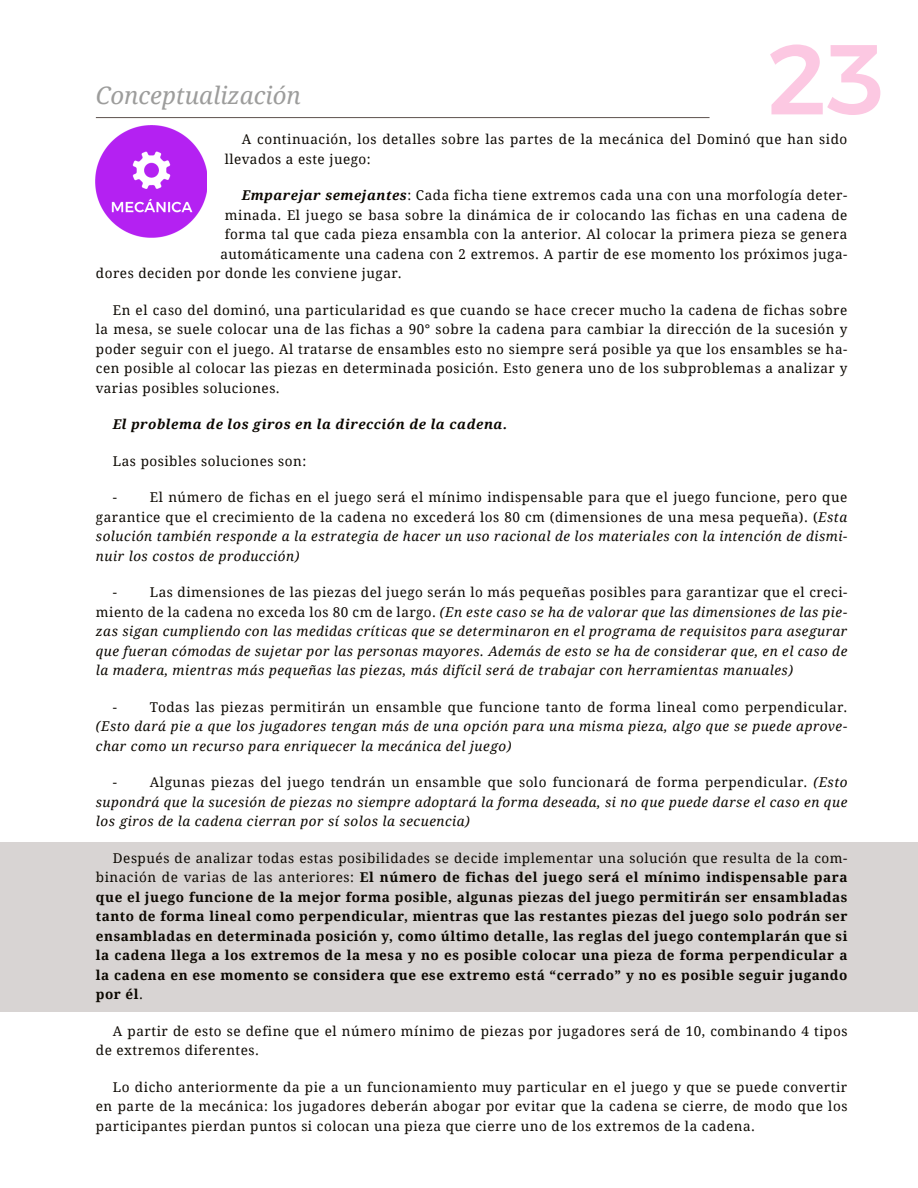
<style>
.page{position:relative;width:918px;height:1188px;background:#fff}
.page>*{position:absolute;margin:0;border:0;box-sizing:border-box;transform-origin:0 0}
.t1{font:500 99px "Montserrat";color:#fcc8e2}
.t2{font:italic 24px "Droid Serif";color:#9d9d9c}
.t3{font:13.5px/19.5px "Droid Serif";letter-spacing:.04em;color:#0b0700;text-align:justify}
.t4{font:italic 13.5px/19.5px "Droid Serif";letter-spacing:.04em;color:#0b0700;text-align:justify}
.t5{font:700 13.5px/19.5px "Droid Serif";letter-spacing:.04em;color:#0b0700;text-align:justify}
.t6{font:italic 700 13.5px "Droid Serif";letter-spacing:.04em;color:#0b0700}
.s1{font-weight:700;font-style:italic}
.s2{font-style:italic}
.s3{font-style:normal}
.s4{font-weight:400}
</style>
<div class="page">
<hr style="left:96px;top:117px;width:614px;height:1px;background:#5d514d">
<div style="left:0;top:843px;width:918px;height:169px;background:#d8d4d3"></div>
<img style="left:96px;top:125px;width:111px;height:112px">
<h1 class="t1" style="left:768px;top:2px;width:119px">23</h1>
<p class="t3" style="left:225px;top:130px;width:624px;text-indent:17px">A continuación, los detalles sobre las partes de la mecánica del Dominó que han sido llevados a este juego:</p>
<p class="t3" style="left:242px;top:186px;width:607px"><span class="s1">Emparejar semejantes</span>: Cada ficha tiene extremos cada una con una morfología deter-</p>
<p class="t3" style="left:225px;top:205px;width:624px">minada. El juego se basa sobre la dinámica de ir colocando las fichas en una cadena de</p>
<p class="t3" style="left:225px;top:225px;width:624px">forma tal que cada pieza ensambla con la anterior. Al colocar la primera pieza se genera</p>
<p class="t3" style="left:220px;top:244px;width:629px">automáticamente una cadena con 2 extremos. A partir de ese momento los próximos juga-</p>
<p class="t3" style="left:96px;top:264px;width:307px">dores deciden por donde les conviene jugar.</p>
<p class="t3" style="left:96px;top:300px;width:753px;text-indent:17px">En el caso del dominó, una particularidad es que cuando se hace crecer mucho la cadena de fichas sobre la mesa, se suele colocar una de las fichas a 90° sobre la cadena para cambiar la dirección de la sucesión y poder seguir con el juego. Al tratarse de ensambles esto no siempre será posible ya que los ensambles se ha&shy;cen posible al colocar las piezas en determinada posición. Esto genera uno de los subproblemas a analizar y varias posibles soluciones.</p>
<p class="t6" style="left:113px;top:416px;width:396px">El problema de los giros en la dirección de la cadena.</p>
<p class="t3" style="left:113px;top:451px;width:195px">Las posibles soluciones son:</p>
<p class="t3" style="left:113px;top:488px;width:6px">-</p>
<h2 class="t2" style="left:96px;top:81px;width:207px">Conceptualización</h2>
<p class="t3" style="left:96px;top:488px;width:753px;text-indent:54px">El número de fichas en el juego será el mínimo indispensable para que el juego funcione, pero que garantice que el crecimiento de la cadena no excederá los 80 cm (dimensiones de una mesa pequeña). (<span class="s2">Esta solución también responde a la estrategia de hacer un uso racional de los materiales con la intención de dismi&shy;nuir los costos de producción)</span></p>
<p class="t3" style="left:113px;top:583px;width:6px">-</p>
<p class="t4" style="left:96px;top:583px;width:753px;text-indent:54px"><span class="s3">Las dimensiones de las piezas del juego serán lo más pequeñas posibles para garantizar que el creci&shy;miento de la cadena no exceda los 80 cm de largo.</span> (En este caso se ha de valorar que las dimensiones de las pie&shy;zas sigan cumpliendo con las medidas críticas que se determinaron en el programa de requisitos para asegurar que fueran cómodas de sujetar por las personas mayores. Además de esto se ha de considerar que, en el caso de la madera, mientras más pequeñas las piezas, más difícil será de trabajar con herramientas manuales)</p>
<p class="t3" style="left:113px;top:697px;width:6px">-</p>
<p class="t3" style="left:150px;top:697px;width:699px">Todas las piezas permitirán un ensamble que funcione tanto de forma lineal como perpendicular.</p>
<p class="t4" style="left:96px;top:717px;width:753px">(Esto dará pie a que los jugadores tengan más de una opción para una misma pieza, algo que se puede aprove&shy;char como un recurso para enriquecer la mecánica del juego)</p>
<p class="t3" style="left:113px;top:773px;width:6px">-</p>
<p class="t4" style="left:96px;top:773px;width:753px;text-indent:54px"><span class="s3">Algunas piezas del juego tendrán un ensamble que solo funcionará de forma perpendicular.</span> (Esto supondrá que la sucesión de piezas no siempre adoptará la forma deseada, si no que puede darse el caso en que los giros de la cadena cierran por sí solos la secuencia)</p>
<p class="t5" style="left:96px;top:848px;width:753px;text-indent:17px"><span class="s4">Después de analizar todas estas posibilidades se decide implementar una solución que resulta de la com&shy;binación de varias de las anteriores:</span> El número de fichas del juego será el mínimo indispensable para que el juego funcione de la mejor forma posible, algunas piezas del juego permitirán ser ensambladas tanto de forma lineal como perpendicular, mientras que las restantes piezas del juego solo podrán ser ensambladas en determinada posición y, como último detalle, las reglas del juego contemplarán que si la cadena llega a los extremos de la mesa y no es posible colocar una pieza de forma perpendicular a la cadena en ese momento se considera que ese extremo está “cerrado” y no es posible seguir jugando por él<span class="s4">.</span></p>
<p class="t3" style="left:96px;top:1021px;width:753px;text-indent:17px">A partir de esto se define que el número mínimo de piezas por jugadores será de 10, combinando 4 tipos de extremos diferentes.</p>
<p class="t3" style="left:96px;top:1077px;width:753px;text-indent:17px">Lo dicho anteriormente da pie a un funcionamiento muy particular en el juego y que se puede convertir en parte de la mecánica: los jugadores deberán abogar por evitar que la cadena se cierre, de modo que los participantes pierdan puntos si colocan una pieza que cierre uno de los extremos de la cadena.</p>
</div>
